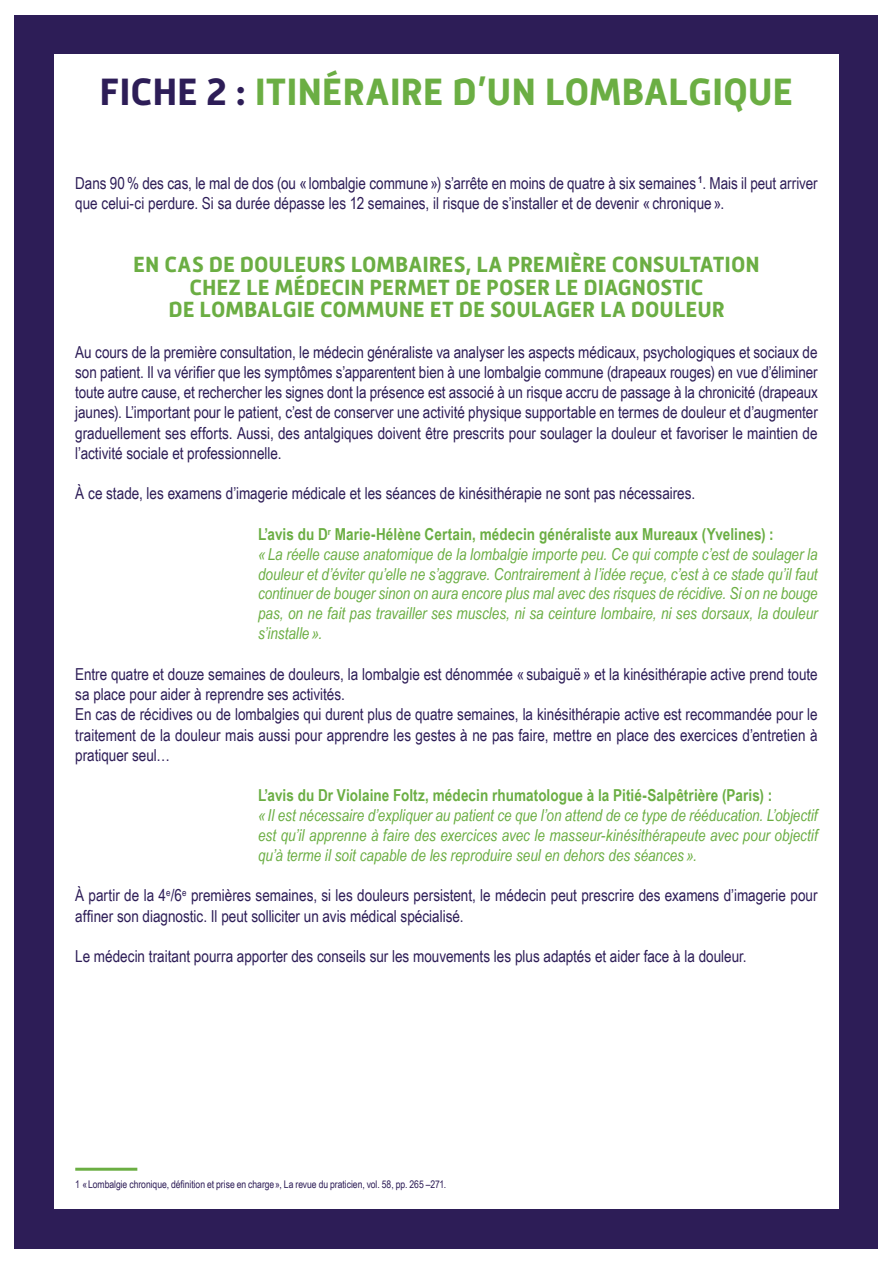
<style>
.page{position:relative;width:893px;height:1263px;background:#fff}
.page>*{position:absolute;margin:0;border:0;box-sizing:border-box;transform-origin:0 0}
.TITRE_01{font:700 39px "Mic 32 New";letter-spacing:-.005em;color:#6bae43}
.TITRE_02{font:700 22.5px/22.5px "Mic 32 New";color:#6bae43;text-align:center}
.TEXTE_COURANT_SANS{font:16.5px/20.2px "Arial Narrow";color:#2d1d57}
.TEXTE_ITAL{font:italic 16.5px/20px "Arial Narrow";color:#6bae43;text-align:justify}
.TEXTE_COURANT_SANS-2{font:700 16.5px "Arial Narrow";letter-spacing:.005em;color:#6bae43}
.NOTES{font:10.5px "Arial Narrow";letter-spacing:-.005em;color:#2d1d57}
.s1{color:#2d1d57}
</style>
<div class="page">
<div style="left:15px;top:15px;width:863px;height:1233px;background:#2d1d57"></div>
<div style="left:54px;top:54px;width:785px;height:1155px;background:#fff"></div>
<hr style="left:75px;top:1168px;width:62px;height:3px;background:#6bae43">
<p class="TITRE_01" style="left:100px;top:69px;width:695px"><span class="s1">FICHE 2 :</span> ITINÉRAIRE D’UN LOMBALGIQUE</p>
<p class="TEXTE_COURANT_SANS" style="left:75px;top:172px;width:744px">Dans 90% des cas, le mal de dos (ou « lombalgie commune ») s’arrête en moins de quatre à six semaines <sup>1</sup>. Mais il peut arriver que celui-ci perdure. Si sa durée dépasse les 12 semaines, il risque de s’installer et de devenir « chronique ».</p>
<p class="TITRE_02" style="left:133px;top:253px;width:628px">EN CAS DE DOULEURS LOMBAIRES, LA PREMIÈRE CONSULTATION<br>CHEZ LE MÉDECIN PERMET DE POSER LE DIAGNOSTIC<br>DE LOMBALGIE COMMUNE ET DE SOULAGER LA DOULEUR</p>
<p class="TEXTE_COURANT_SANS" style="left:75px;top:341px;width:744px;text-align:justify">Au cours de la première consultation, le médecin généraliste va analyser les aspects médicaux, psychologiques et sociaux de son patient. Il va vérifier que les symptômes s’apparentent bien à une lombalgie commune (drapeaux rouges) en vue d’éliminer toute autre cause, et rechercher les signes dont la présence est associé à un risque accru de passage à la chronicité (drapeaux jaunes). L’important pour le patient, c’est de conserver une activité physique supportable en termes de douleur et d’augmenter graduellement ses efforts. Aussi, des antalgiques doivent être prescrits pour soulager la douleur et favoriser le maintien de l’activité sociale et professionnelle.</p>
<p class="TEXTE_COURANT_SANS" style="left:75px;top:483px;width:621px">À ce stade, les examens d’imagerie médicale et les séances de kinésithérapie ne sont pas nécessaires.</p>
<p class="TEXTE_COURANT_SANS-2" style="left:258px;top:522px;width:517px">L’avis du D<sup>r</sup> Marie-Hélène Certain, médecin généraliste aux Mureaux (Yvelines) :</p>
<p class="TEXTE_ITAL" style="left:258px;top:544px;width:561px">« La réelle cause anatomique de la lombalgie importe peu. Ce qui compte c’est de soulager la douleur et d’éviter qu’elle ne s’aggrave. Contrairement à l’idée reçue, c’est à ce stade qu’il faut continuer de bouger sinon on aura encore plus mal avec des risques de récidive. Si on ne bouge pas, on ne fait pas travailler ses muscles, ni sa ceinture lombaire, ni ses dorsaux, la douleur s’installe ».</p>
<p class="TEXTE_COURANT_SANS" style="left:75px;top:663px;width:744px">Entre quatre et douze semaines de douleurs, la lombalgie est dénommée « subaiguë » et la kinésithérapie active prend toute sa place pour aider à reprendre ses activités.</p>
<p class="TEXTE_COURANT_SANS" style="left:75px;top:704px;width:744px;text-align:justify">En cas de récidives ou de lombalgies qui durent plus de quatre semaines, la kinésithérapie active est recommandée pour le traitement de la douleur mais aussi pour apprendre les gestes à ne pas faire, mettre en place des exercices d’entretien à pratiquer seul…</p>
<p class="TEXTE_COURANT_SANS-2" style="left:258px;top:783px;width:516px">L’avis du Dr Violaine Foltz, médecin rhumatologue à la Pitié-Salpêtrière (Paris) :</p>
<p class="TEXTE_ITAL" style="left:258px;top:805px;width:561px">« Il est nécessaire d’expliquer au patient ce que l’on attend de ce type de rééducation. L’objectif est qu’il apprenne à faire des exercices avec le masseur-kinésithérapeute avec pour objectif qu’à terme il soit capable de les reproduire seul en dehors des séances ».</p>
<p class="TEXTE_COURANT_SANS" style="left:75px;top:885px;width:744px">À partir de la 4<sup>e</sup>/6<sup>e</sup> premières semaines, si les douleurs persistent, le médecin peut prescrire des examens d’imagerie pour affiner son diagnostic. Il peut solliciter un avis médical spécialisé.</p>
<p class="TEXTE_COURANT_SANS" style="left:75px;top:945px;width:673px">Le médecin traitant pourra apporter des conseils sur les mouvements les plus adaptés et aider face à la douleur.</p>
<p class="NOTES" style="left:75px;top:1176px;width:372px">1 «Lombalgie chronique, définition et prise en charge», La revue du praticien, vol. 58, pp. 265 –271.</p>
</div>
